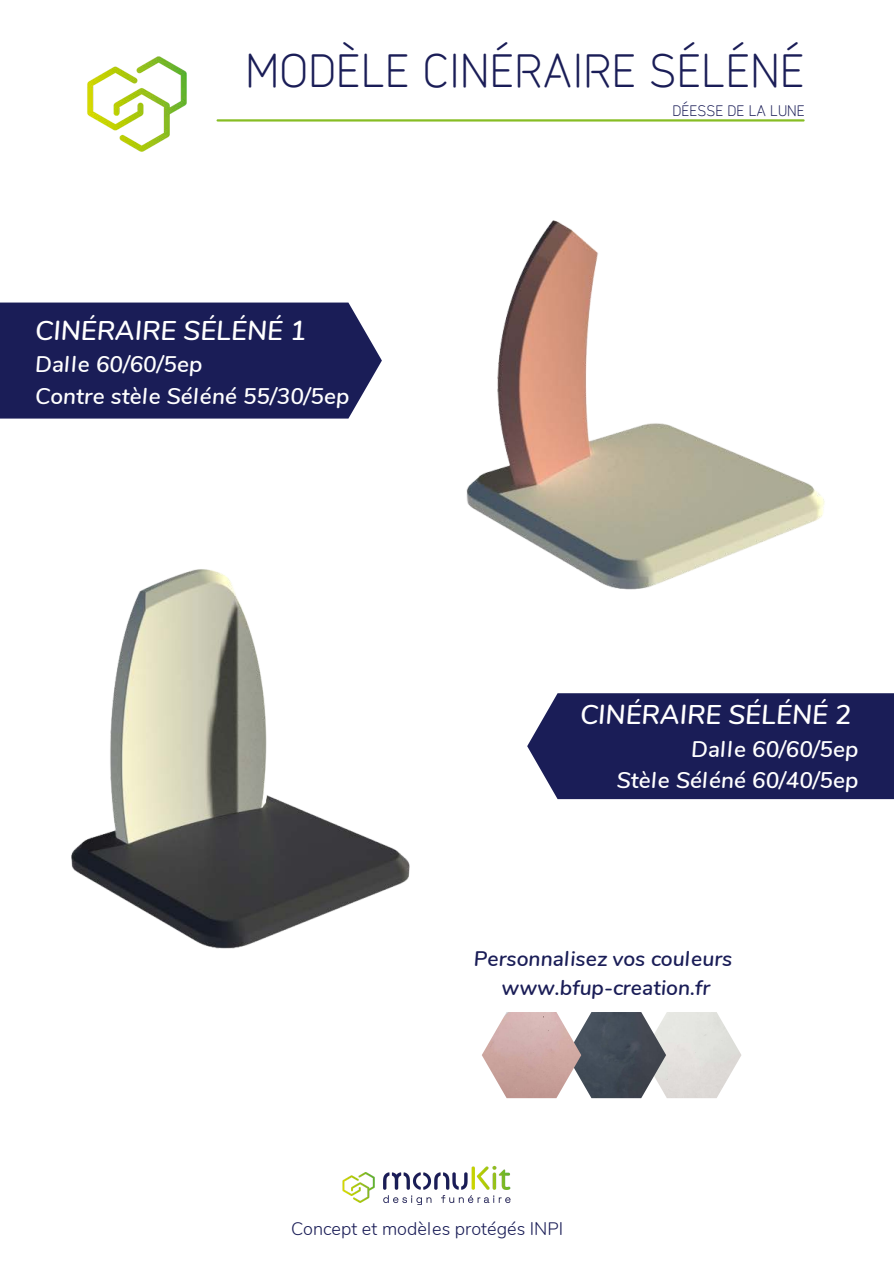
<style>
.page{position:relative;width:894px;height:1264px;background:#fff}
.page>*{position:absolute;margin:0;border:0;box-sizing:border-box;transform-origin:0 0}
.t1{font:46.65px "Zen Kurenaido";color:#1a1d57}
.t2{font:italic 600 27px "Nunito";color:#fff}
.t3{font:italic 600 22.5px "Nunito";letter-spacing:.005em;color:#fff}
.t4{font:italic 600 21px "Nunito";color:#1a1d57}
.t5{font:300 18px "Nunito";color:#1a1d57}
.t6{font:15.15px "Zen Kurenaido";color:#1a1d57}
</style>
<div class="page">
<img style="left:466px;top:220px;width:359px;height:370px">
<img style="left:87px;top:56px;width:100px;height:96px">
<div style="left:0;top:302px;width:382px;height:116px;background:#1a1d57"></div>
<hr style="left:217px;top:119px;width:586px;height:2px;background:#87bd23">
<img style="left:71px;top:569px;width:339px;height:380px">
<div style="left:527px;top:693px;width:366px;height:106px;background:#1a1d57"></div>
<img style="left:342px;top:1165px;width:169px;height:40px">
<img style="left:666px;top:1012px;width:75px;height:86px">
<img style="left:581px;top:1012px;width:85px;height:86px">
<img style="left:482px;top:1012px;width:99px;height:86px">
<p class="t1" style="left:245px;top:33px;width:561px">MODÈLE CINÉRAIRE SÉLÉNÉ</p>
<p class="t6" style="left:672px;top:99px;width:134px">DÉESSE DE LA LUNE</p>
<p class="t2" style="left:35px;top:310px;width:273px">CINÉRAIRE SÉLÉNÉ 1</p>
<p class="t3" style="left:35px;top:348px;width:169px">Dalle 60/60/5ep</p>
<p class="t3" style="left:35px;top:379px;width:316px">Contre stèle Séléné 55/30/5ep</p>
<p class="t2" style="left:580px;top:695px;width:273px">CINÉRAIRE SÉLÉNÉ 2</p>
<p class="t3" style="left:691px;top:732px;width:169px">Dalle 60/60/5ep</p>
<p class="t3" style="left:616px;top:764px;width:243px">Stèle Séléné 60/40/5ep</p>
<p class="t4" style="left:474px;top:943px;width:260px">Personnalisez vos couleurs</p>
<p class="t4" style="left:501px;top:972px;width:210px">www.bfup-creation.fr</p>
<p class="t5" style="left:291px;top:1215px;width:273px">Concept et modèles protégés INPI</p>
</div>
